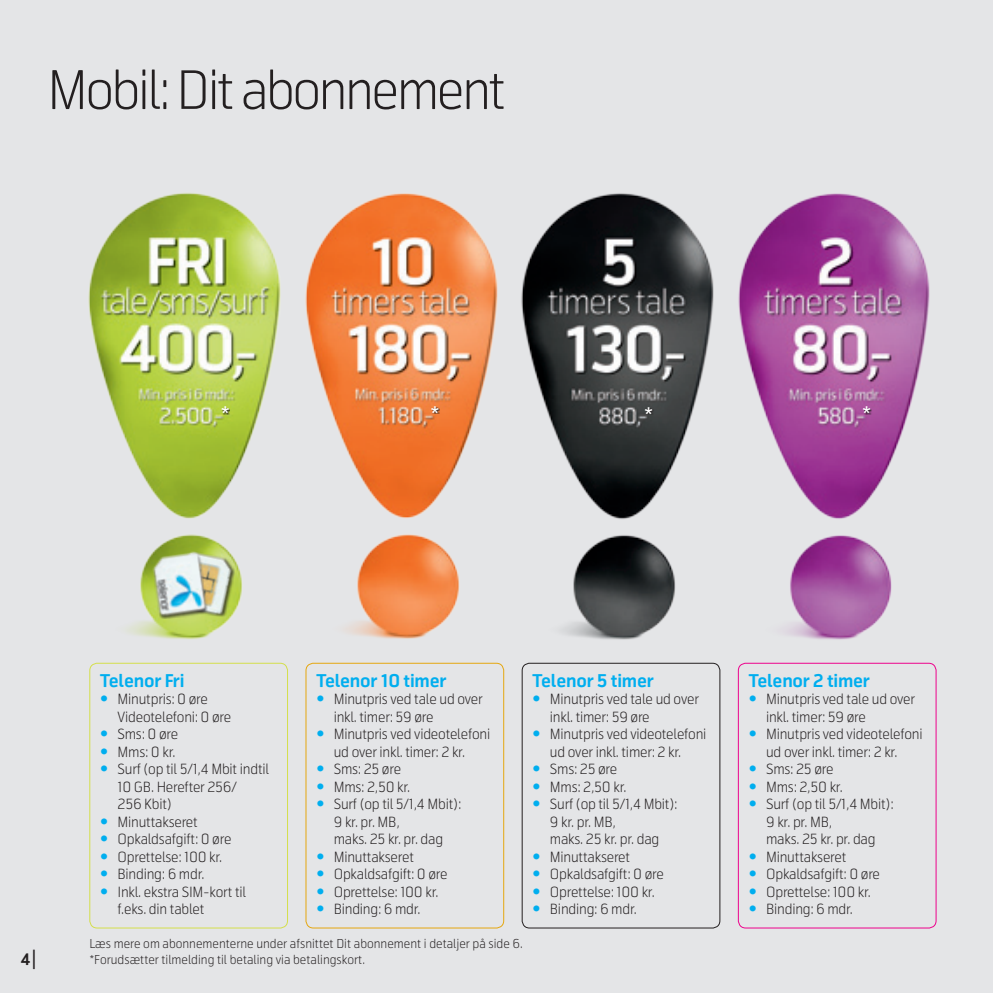
<style>
.page{position:relative;width:993px;height:993px;background:#fff}
.page>*{position:absolute;margin:0;border:0;box-sizing:border-box;transform-origin:0 0}
.t1{font:300 52.5px "Telenor";letter-spacing:-.05em;color:#231f20}
.t2{font:21.35px "Telenor";color:#fff}
.t3{font:700 17.5px "Telenor";letter-spacing:-.015em;color:#00aeef}
.t4{font:700 15.75px "Telenor";color:#231f20}
.t5{font:300 14px/17.5px "Telenor";letter-spacing:-.015em;color:#231f20}
.t6{font:300 12.25px/15.8px "Telenor";color:#231f20}
.s1{font-weight:300;font-size:26.25px}
.s2{font-weight:700;font-size:17.5px;color:#00aeef}
</style>
<div class="page">
<div style="left:0;top:0;width:992px;height:992px;background:#e4e5e7"></div>
<img style="left:738px;top:193px;width:192px;height:447px">
<svg style="left:863px;top:407px;width:8px;height:7px"></svg>
<div style="left:521px;top:662px;width:199px;height:266px;border:1px solid #231f20;border-radius:7px"></div>
<img style="left:521px;top:193px;width:193px;height:447px">
<svg style="left:645px;top:407px;width:8px;height:7px"></svg>
<img style="left:305px;top:193px;width:193px;height:446px">
<svg style="left:432px;top:407px;width:7px;height:7px"></svg>
<img style="left:88px;top:192px;width:193px;height:447px">
<img style="left:209px;top:547px;width:27px;height:71px">
<img style="left:146px;top:547px;width:63px;height:75px">
<svg style="left:222px;top:407px;width:8px;height:7px"></svg>
<div style="left:89px;top:662px;width:199px;height:266px;border:1px solid #d4df4c;border-radius:7px"></div>
<div style="left:305px;top:662px;width:199px;height:266px;border:1px solid #e5a710;border-radius:7px"></div>
<div style="left:737px;top:662px;width:199px;height:266px;border:1px solid #ed028c;border-radius:7px"></div>
<h1 class="t1" style="left:47px;top:58px;width:460px">Mobil: Dit abonnement</h1>
<h2 class="t2" style="left:221px;top:401px;width:10px">*</h2>
<h2 class="t2" style="left:430px;top:401px;width:10px">*</h2>
<h2 class="t2" style="left:644px;top:401px;width:10px">*</h2>
<h2 class="t2" style="left:861px;top:401px;width:10px">*</h2>
<p class="t4" style="left:20px;top:949px;width:18px">4<span class="s1">I</span></p>
<p class="t3" style="left:100px;top:669px;width:86px">Telenor Fri</p>
<p class="t5" style="left:117px;top:690px;width:115px;text-indent:-17px"><span class="s2">•</span> Minutpris: 0 øre<br>Videotelefoni: 0 øre</p>
<p class="t5" style="left:100px;top:725px;width:79px"><span class="s2">•</span> Sms: 0 øre</p>
<p class="t5" style="left:100px;top:743px;width:77px"><span class="s2">•</span> Mms: 0 kr.</p>
<p class="t5" style="left:117px;top:760px;width:153px;text-indent:-17px"><span class="s2">•</span> Surf (op til 5/1,4 Mbit indtil<br>10 GB. Herefter 256/<br>256 Kbit)</p>
<p class="t5" style="left:100px;top:813px;width:99px"><span class="s2">•</span> Minuttakseret</p>
<p class="t5" style="left:100px;top:830px;width:133px"><span class="s2">•</span> Opkaldsafgift: 0 øre</p>
<p class="t5" style="left:100px;top:848px;width:124px"><span class="s2">•</span> Oprettelse: 100 kr.</p>
<p class="t5" style="left:100px;top:865px;width:106px"><span class="s2">•</span> Binding: 6 mdr.</p>
<p class="t5" style="left:117px;top:883px;width:130px;text-indent:-17px"><span class="s2">•</span> Inkl. ekstra SIM-kort til f.eks. din tablet</p>
<p class="t3" style="left:316px;top:669px;width:132px">Telenor 10 timer</p>
<p class="t5" style="left:333px;top:690px;width:150px;text-indent:-17px"><span class="s2">•</span> Minutpris ved tale ud over inkl. timer: 59 øre</p>
<p class="t5" style="left:316px;top:725px;width:175px;text-align:center"><span class="s2">•</span> Minutpris ved videotelefoni ud over inkl. timer: 2 kr.</p>
<p class="t5" style="left:316px;top:760px;width:86px"><span class="s2">•</span> Sms: 25 øre</p>
<p class="t5" style="left:316px;top:778px;width:95px"><span class="s2">•</span> Mms: 2,50 kr.</p>
<p class="t5" style="left:333px;top:795px;width:129px;text-indent:-17px"><span class="s2">•</span> Surf (op til 5/1,4 Mbit):<br>9 kr. pr. MB,<br>maks. 25 kr. pr. dag</p>
<p class="t5" style="left:316px;top:848px;width:99px"><span class="s2">•</span> Minuttakseret</p>
<p class="t5" style="left:316px;top:865px;width:133px"><span class="s2">•</span> Opkaldsafgift: 0 øre</p>
<p class="t5" style="left:316px;top:883px;width:124px"><span class="s2">•</span> Oprettelse: 100 kr.</p>
<p class="t5" style="left:316px;top:900px;width:106px"><span class="s2">•</span> Binding: 6 mdr.</p>
<p class="t6" style="left:89px;top:935px;width:435px">Læs mere om abonnementerne under afsnittet Dit abonnement i detaljer på side 6. *Forudsætter tilmelding til betaling via betalingskort.</p>
<p class="t3" style="left:532px;top:669px;width:123px">Telenor 5 timer</p>
<p class="t5" style="left:549px;top:690px;width:150px;text-indent:-17px"><span class="s2">•</span> Minutpris ved tale ud over inkl. timer: 59 øre</p>
<p class="t5" style="left:532px;top:725px;width:175px;text-align:center"><span class="s2">•</span> Minutpris ved videotelefoni ud over inkl. timer: 2 kr.</p>
<p class="t5" style="left:532px;top:760px;width:86px"><span class="s2">•</span> Sms: 25 øre</p>
<p class="t5" style="left:532px;top:778px;width:95px"><span class="s2">•</span> Mms: 2,50 kr.</p>
<p class="t5" style="left:549px;top:795px;width:129px;text-indent:-17px"><span class="s2">•</span> Surf (op til 5/1,4 Mbit):<br>9 kr. pr. MB,<br>maks. 25 kr. pr. dag</p>
<p class="t5" style="left:532px;top:848px;width:99px"><span class="s2">•</span> Minuttakseret</p>
<p class="t5" style="left:532px;top:865px;width:133px"><span class="s2">•</span> Opkaldsafgift: 0 øre</p>
<p class="t5" style="left:532px;top:883px;width:124px"><span class="s2">•</span> Oprettelse: 100 kr.</p>
<p class="t5" style="left:532px;top:900px;width:106px"><span class="s2">•</span> Binding: 6 mdr.</p>
<p class="t3" style="left:748px;top:669px;width:123px">Telenor 2 timer</p>
<p class="t5" style="left:765px;top:690px;width:150px;text-indent:-17px"><span class="s2">•</span> Minutpris ved tale ud over inkl. timer: 59 øre</p>
<p class="t5" style="left:748px;top:725px;width:175px;text-align:center"><span class="s2">•</span> Minutpris ved videotelefoni ud over inkl. timer: 2 kr.</p>
<p class="t5" style="left:748px;top:760px;width:86px"><span class="s2">•</span> Sms: 25 øre</p>
<p class="t5" style="left:748px;top:778px;width:95px"><span class="s2">•</span> Mms: 2,50 kr.</p>
<p class="t5" style="left:765px;top:795px;width:129px;text-indent:-17px"><span class="s2">•</span> Surf (op til 5/1,4 Mbit):<br>9 kr. pr. MB,<br>maks. 25 kr. pr. dag</p>
<p class="t5" style="left:748px;top:848px;width:99px"><span class="s2">•</span> Minuttakseret</p>
<p class="t5" style="left:748px;top:865px;width:133px"><span class="s2">•</span> Opkaldsafgift: 0 øre</p>
<p class="t5" style="left:748px;top:883px;width:124px"><span class="s2">•</span> Oprettelse: 100 kr.</p>
<p class="t5" style="left:748px;top:900px;width:106px"><span class="s2">•</span> Binding: 6 mdr.</p>
</div>
